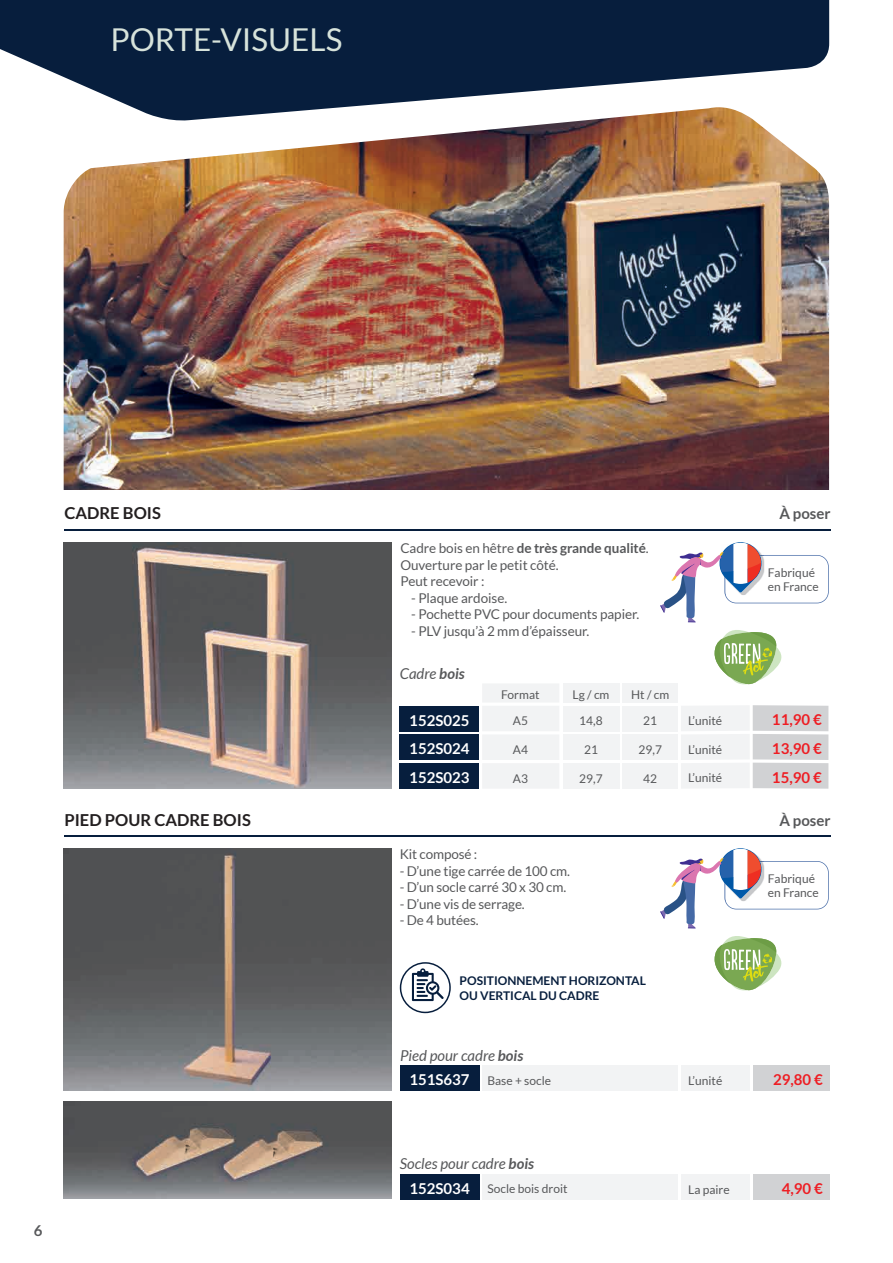
<style>
.page{position:relative;width:893px;height:1263px;background:#fff}
.page>*{position:absolute;margin:0;border:0;box-sizing:border-box;transform-origin:0 0}
.t1{font:31.5px "Lato";color:#d7e3db}
.t2{font:700 16.5px "Lato";color:#231f20}
.t3{font:italic 15px "Lato";color:#57585a}
.t4{font:700 15px "Lato";color:#ee1d23}
.t5{font:700 15px "Lato";color:#fff}
.t6{font:700 15px "Lato";color:#57585a}
.t7{font:13.5px/16.5px "Lato";letter-spacing:-.005em;color:#57585a}
.t8{font:12px/13.5px "Lato";color:#57585a}
.t9{font:700 12px/14.4px "Lato";color:#071e3d}
.s1{font-weight:700}
.s2{font-weight:700;font-size:15px;color:#fff}
</style>
<div class="page">
<svg style="left:0;top:0;width:829px;height:107px;fill:#071e3d"></svg>
<img style="left:64px;top:107px;width:765px;height:383px">
<hr style="left:64px;top:529px;width:767px;height:1px;background:#071e3d">
<img style="left:64px;top:848px;width:327px;height:243px">
<div style="left:400px;top:1065px;width:79px;height:26px;background:#071e3d"></div>
<div style="left:753px;top:1065px;width:76px;height:26px;background:#d1d2d4"></div>
<div style="left:482px;top:1065px;width:196px;height:26px;background:#f2f3f4"></div>
<div style="left:681px;top:1065px;width:69px;height:26px;background:#f2f3f4"></div>
<svg style="left:400px;top:962px;width:51px;height:51px"></svg>
<div style="left:400px;top:1174px;width:79px;height:25px;background:#071e3d"></div>
<div style="left:753px;top:1174px;width:76px;height:25px;background:#d1d2d4"></div>
<div style="left:482px;top:1174px;width:196px;height:25px;background:#f2f3f4"></div>
<div style="left:400px;top:706px;width:79px;height:25px;background:#071e3d"></div>
<div style="left:400px;top:734px;width:79px;height:26px;background:#071e3d"></div>
<div style="left:400px;top:763px;width:79px;height:26px;background:#071e3d"></div>
<svg style="left:681px;top:705px;width:147px;height:84px"></svg>
<div style="left:482px;top:763px;width:77px;height:26px;background:#f2f3f4"></div>
<div style="left:562px;top:763px;width:57px;height:26px;background:#f2f3f4"></div>
<div style="left:623px;top:763px;width:55px;height:26px;background:#f2f3f4"></div>
<div style="left:482px;top:734px;width:77px;height:26px;background:#f2f3f4"></div>
<div style="left:562px;top:734px;width:57px;height:26px;background:#f2f3f4"></div>
<div style="left:623px;top:734px;width:55px;height:26px;background:#f2f3f4"></div>
<div style="left:482px;top:706px;width:77px;height:25px;background:#f2f3f4"></div>
<div style="left:562px;top:706px;width:57px;height:25px;background:#f2f3f4"></div>
<div style="left:623px;top:706px;width:55px;height:25px;background:#f2f3f4"></div>
<div style="left:482px;top:683px;width:77px;height:19px;background:#f2f3f4"></div>
<div style="left:562px;top:683px;width:57px;height:19px;background:#f2f3f4"></div>
<div style="left:623px;top:683px;width:55px;height:19px;background:#f2f3f4"></div>
<div style="left:681px;top:1174px;width:69px;height:25px;background:#f2f3f4"></div>
<img style="left:64px;top:1101px;width:327px;height:98px">
<img style="left:64px;top:542px;width:327px;height:247px">
<svg style="left:715px;top:630px;width:67px;height:55px"></svg>
<svg style="left:660px;top:542px;width:169px;height:80px"></svg>
<hr style="left:64px;top:835px;width:767px;height:2px;background:#071e3d">
<svg style="left:715px;top:936px;width:67px;height:55px"></svg>
<svg style="left:660px;top:848px;width:169px;height:80px"></svg>
<h1 class="t1" style="left:111px;top:22px;width:233px">PORTE-VISUELS</h1>
<p class="t2" style="left:64px;top:504px;width:98px">CADRE BOIS</p>
<p class="t6" style="left:779px;top:505px;width:53px">À poser</p>
<p class="t7" style="left:400px;top:540px;width:250px">Cadre bois en hêtre <span class="s1">de très grande qualité</span>.<br>Ouverture par le petit côté.<br>Peut recevoir :</p>
<p class="t7" style="left:411px;top:590px;width:98px">- Plaque ardoise.</p>
<p class="t7" style="left:411px;top:606px;width:230px">- Pochette PVC pour documents papier.</p>
<p class="t7" style="left:411px;top:623px;width:180px">- PLV jusqu’à 2 mm d’épaisseur.</p>
<p class="t8" style="left:768px;top:566px;width:52px">Fabriqué en France</p>
<p class="t3" style="left:400px;top:665px;width:66px">Cadre <span class="s1">bois</span></p>
<p class="t5" style="left:409px;top:712px;width:62px">152S025</p>
<p class="t8" style="left:688px;top:714px;width:36px">L’unité</p>
<p class="t4" style="left:772px;top:711px;width:51px">11,90 €</p>
<p class="t5" style="left:409px;top:740px;width:62px">152S024</p>
<p class="t8" style="left:688px;top:742px;width:36px">L’unité</p>
<p class="t4" style="left:772px;top:740px;width:51px">13,90 €</p>
<p class="t5" style="left:409px;top:769px;width:62px">152S023</p>
<p class="t8" style="left:513px;top:772px;width:17px">A3</p>
<p class="t8" style="left:579px;top:772px;width:25px">29,7</p>
<p class="t8" style="left:643px;top:772px;width:15px">42</p>
<p class="t8" style="left:688px;top:771px;width:36px">L’unité</p>
<p class="t4" style="left:772px;top:768px;width:51px">15,90 €</p>
<p class="t8" style="left:501px;top:688px;width:40px">Format</p>
<p class="t8" style="left:573px;top:688px;width:38px">Lg / cm</p>
<p class="t8" style="left:631px;top:688px;width:40px">Ht / cm</p>
<p class="t8" style="left:513px;top:714px;width:17px">A5</p>
<p class="t8" style="left:579px;top:714px;width:25px">14,8</p>
<p class="t8" style="left:643px;top:714px;width:15px">21</p>
<p class="t8" style="left:513px;top:743px;width:17px">A4</p>
<p class="t8" style="left:584px;top:743px;width:15px">21</p>
<p class="t8" style="left:638px;top:743px;width:25px">29,7</p>
<p class="t2" style="left:64px;top:810px;width:188px">PIED POUR CADRE BOIS</p>
<p class="t6" style="left:779px;top:811px;width:53px">À poser</p>
<p class="t7" style="left:400px;top:846px;width:79px">Kit composé :</p>
<p class="t7" style="left:400px;top:862px;width:172px">- D’une tige carrée de 100 cm.</p>
<p class="t7" style="left:400px;top:879px;width:168px">- D’un socle carré 30 x 30 cm.</p>
<p class="t7" style="left:400px;top:895px;width:127px">- D’une vis de serrage.</p>
<p class="t7" style="left:400px;top:912px;width:80px">- De 4 butées.</p>
<p class="t9" style="left:460px;top:973px;width:188px">POSITIONNEMENT HORIZONTAL<br>OU VERTICAL DU CADRE</p>
<p class="t8" style="left:768px;top:872px;width:52px">Fabriqué en France</p>
<p class="t3" style="left:400px;top:1047px;width:125px">Pied pour cadre <span class="s1">bois</span></p>
<p class="t8" style="left:409px;top:1074px;width:143px"><span class="s2">151S637</span> Base + socle</p>
<p class="t8" style="left:688px;top:1074px;width:36px">L’unité</p>
<p class="t4" style="left:773px;top:1071px;width:51px">29,80 €</p>
<p class="t6" style="left:34px;top:1222px;width:10px">6</p>
<p class="t3" style="left:400px;top:1155px;width:136px">Socles pour cadre <span class="s1">bois</span></p>
<p class="t8" style="left:409px;top:1182px;width:160px"><span class="s2">152S034</span> Socle bois droit</p>
<p class="t4" style="left:782px;top:1179px;width:43px">4,90 €</p>
<p class="t8" style="left:688px;top:1182px;width:43px">La paire</p>
</div>
